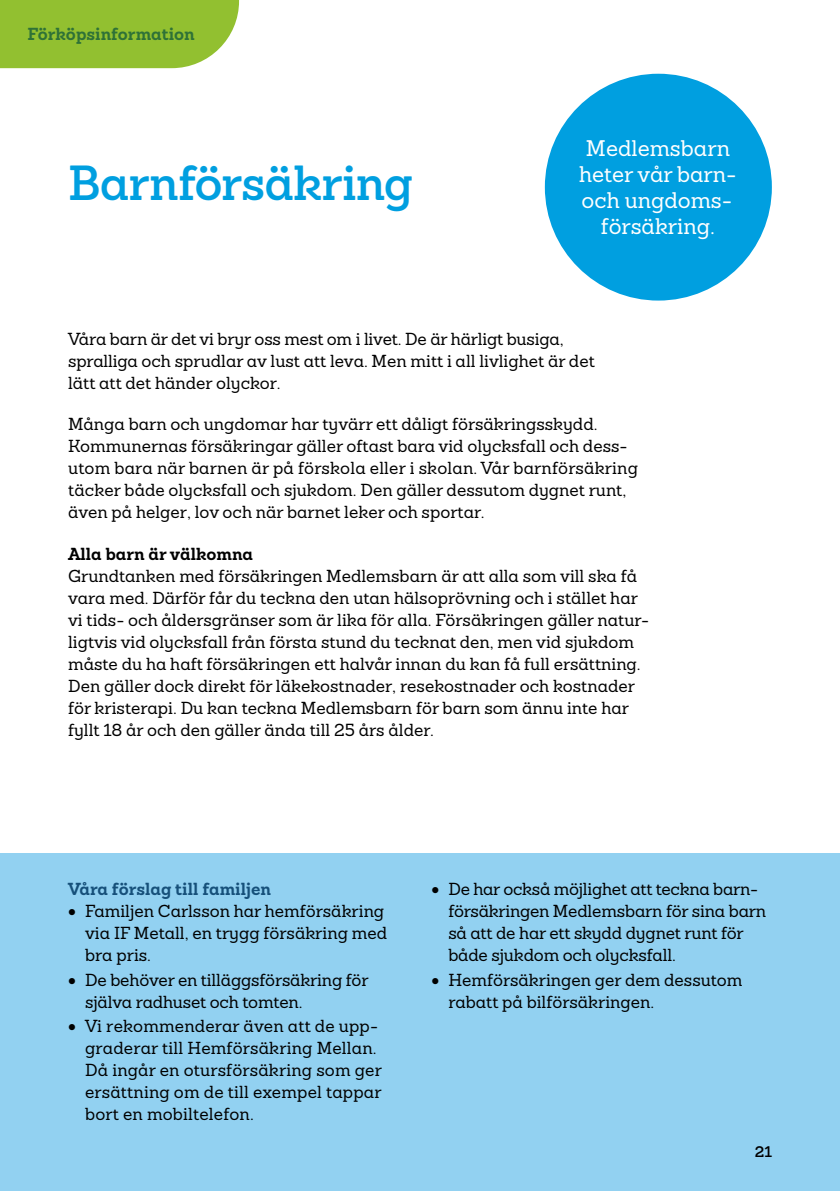
<style>
.page{position:relative;width:840px;height:1191px;background:#fff}
.page>*{position:absolute;margin:0;border:0;box-sizing:border-box;transform-origin:0 0}
.t1{font:600 48px "Sanchez Folksam";letter-spacing:-.02em;color:#009fe0}
.t2{font:500 22px/26px "Sanchez Folksam";color:#fff;text-align:center}
.t3{font:500 17px/22px "Sanchez Folksam";color:#000}
.t4{font:700 17px "Sanchez Folksam";color:#16507a}
.t5{font:700 17px "Sanchez Folksam";color:#2f7237}
.t6{font:700 17px "Sanchez Folksam";color:#000}
.t7{font:600 15px "Sanchez Folksam";color:#000}
</style>
<div class="page">
<div style="left:0;top:0;width:239px;height:68px;background:#92c030"></div>
<div style="left:0;top:853px;width:839px;height:338px;background:#92d1f1"></div>
<div style="left:544px;top:74px;width:227px;height:226px;background:#009fe0;border-radius:50%"></div>
<p class="t5" style="left:27px;top:22px;width:169px">Förköpsinformation</p>
<h1 class="t1" style="left:68px;top:151px;width:346px">Barnförsäkring</h1>
<p class="t2" style="left:579px;top:135px;width:159px">Medlemsbarn heter vår barn&shy;och ungdoms&shy;försäkring.</p>
<p class="t3" style="left:68px;top:327px;width:528px">Våra barn är det vi bryr oss mest om i livet. De är härligt busiga, spralliga och sprudlar av lust att leva. Men mitt i all livlighet är det lätt att det händer olyckor.</p>
<p class="t3" style="left:68px;top:413px;width:571px">Många barn och ungdomar har tyvärr ett dåligt försäkringsskydd.<br>Kommunernas försäkringar gäller oftast bara vid olycksfall och dess&shy;utom bara när barnen är på förskola eller i skolan. Vår barnförsäkring täcker både olycksfall och sjukdom. Den gäller dessutom dygnet runt, även på helger, lov och när barnet leker och sportar.</p>
<p class="t6" style="left:68px;top:542px;width:186px">Alla barn är välkomna</p>
<p class="t3" style="left:68px;top:565px;width:582px">Grundtanken med försäkringen Medlemsbarn är att alla som vill ska få vara med. Därför får du teckna den utan hälsoprövning och i stället har vi tids- och åldersgränser som är lika för alla. Försäkringen gäller natur&shy;ligtvis vid olycksfall från första stund du tecknat den, men vid sjukdom måste du ha haft försäkringen ett halvår innan du kan få full ersättning.<br>Den gäller dock direkt för läkekostnader, resekostnader och kostnader för kristerapi. Du kan teckna Medlemsbarn för barn som ännu inte har fyllt 18 år och den gäller ända till 25 års ålder.</p>
<p class="t4" style="left:68px;top:877px;width:204px">Våra förslag till familjen</p>
<p class="t3" style="left:85px;top:899px;width:303px;text-indent:-17px">• Familjen Carlsson har hemförsäkring via IF Metall, en trygg försäkring med bra pris.</p>
<p class="t3" style="left:85px;top:968px;width:285px;text-indent:-17px">• De behöver en tilläggsförsäkring för själva radhuset och tomten.</p>
<p class="t3" style="left:85px;top:1015px;width:298px;text-indent:-17px">• Vi rekommenderar även att de upp&shy;graderar till Hemförsäkring Mellan.<br>Då ingår en otursförsäkring som ger ersättning om de till exempel tappar bort en mobiltelefon.</p>
<p class="t3" style="left:448px;top:877px;width:319px;text-indent:-17px">• De har också möjlighet att teckna barn&shy;försäkringen Medlemsbarn för sina barn så att de har ett skydd dygnet runt för både sjukdom och olycksfall.</p>
<p class="t3" style="left:448px;top:968px;width:295px;text-indent:-17px">• Hemförsäkringen ger dem dessutom rabatt på bilförsäkringen.</p>
<p class="t7" style="left:754px;top:1141px;width:19px">21</p>
</div>
